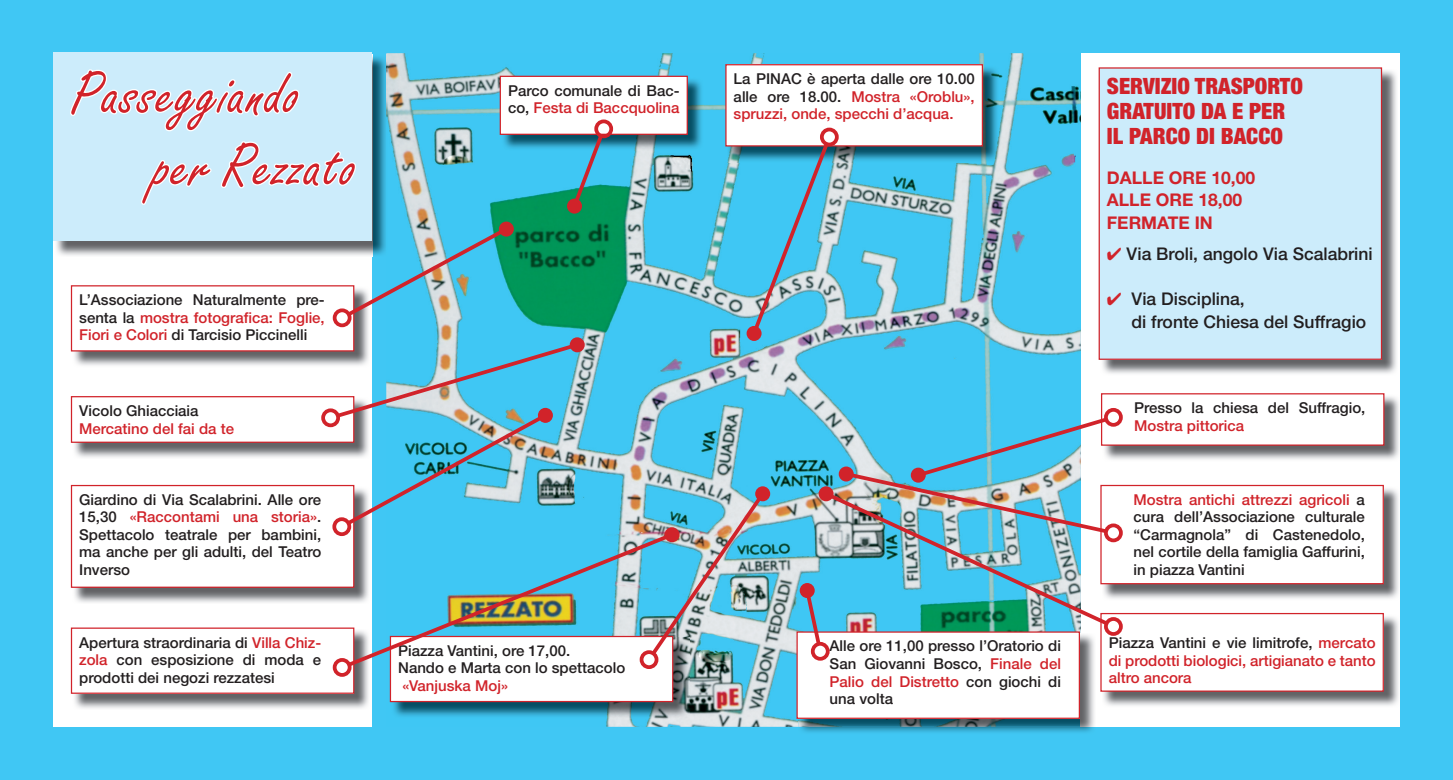
<style>
.page{position:relative;width:1453px;height:780px;background:#40c7f4}
.page>*{position:absolute;margin:0;border:0;box-sizing:border-box;transform-origin:0 0}
.t1{font:62.5px "Freestyle Script Std";letter-spacing:.02em;color:#d1232a}
.t2{font:900 condensed 22.5px/25px "Helvetica Neue";color:#d1232a}
.t3{font:500 17.5px/22.5px "Helvetica Neue";color:#231f20}
.t4{font:700 17.5px/22.5px "Helvetica Neue";color:#d1232a}
.t5{font:500 15px/17.5px "Helvetica Neue";color:#231f20;text-align:justify}
.t6{font:500 15px/17.5px "Helvetica Neue";color:#d1232a;text-align:justify}
.s1{color:#d1232a}
.s2{color:#231f20}
</style>
<div class="page">
<div style="left:53px;top:53px;width:319px;height:673px;background:#fff"></div>
<img style="left:389px;top:53px;width:692px;height:673px">
<img style="left:74px;top:528px;width:295px;height:75px">
<div style="left:71px;top:485px;width:283px;height:102px;background:#fff"></div>
<div style="left:71px;top:485px;width:283px;height:103px;border:1px solid #d1232a"></div>
<img style="left:73px;top:669px;width:296px;height:40px">
<div style="left:71px;top:628px;width:283px;height:65px;background:#fff"></div>
<div style="left:71px;top:627px;width:283px;height:66px;border:1px solid #d1232a"></div>
<img style="left:391px;top:658px;width:298px;height:60px">
<div style="left:390px;top:636px;width:283px;height:65px;background:#fff"></div>
<div style="left:390px;top:635px;width:283px;height:67px;border:1px solid #d1232a"></div>
<img style="left:606px;top:77px;width:98px;height:74px">
<div style="left:500px;top:76px;width:187px;height:58px;background:#fff"></div>
<div style="left:500px;top:76px;width:188px;height:59px;border:1px solid #d1232a"></div>
<img style="left:727px;top:66px;width:272px;height:96px">
<div style="left:726px;top:65px;width:256px;height:81px;background:#fff"></div>
<div style="left:725px;top:64px;width:258px;height:82px;border:1px solid #d1232a"></div>
<img style="left:648px;top:488px;width:120px;height:170px">
<div style="left:755px;top:486px;width:15px;height:15px;background:#d1232a;border-radius:50%"></div>
<svg style="left:749px;top:140px;width:82px;height:198px"></svg>
<div style="left:820px;top:128px;width:19px;height:18px;border:4px solid #d1232a;border-radius:50%"></div>
<div style="left:746px;top:326px;width:15px;height:15px;background:#d1232a;border-radius:50%"></div>
<div style="left:594px;top:119px;width:19px;height:19px;border:4px solid #d1232a;border-radius:50%"></div>
<div style="left:53px;top:53px;width:319px;height:188px;background:#ccecfb"></div>
<svg style="left:344px;top:530px;width:333px;height:139px"></svg>
<div style="left:333px;top:658px;width:18px;height:18px;border:4px solid #d1232a;border-radius:50%"></div>
<div style="left:664px;top:527px;width:15px;height:15px;background:#d1232a;border-radius:50%"></div>
<div style="left:332px;top:517px;width:19px;height:19px;border:4px solid #d1232a;border-radius:50%"></div>
<svg style="left:69px;top:52px;width:537px;height:476px"></svg>
<div style="left:333px;top:308px;width:18px;height:19px;border:4px solid #d1232a;border-radius:50%"></div>
<div style="left:499px;top:221px;width:15px;height:15px;background:#d1232a;border-radius:50%"></div>
<div style="left:1081px;top:53px;width:319px;height:673px;background:#fff"></div>
<img style="left:1111px;top:488px;width:288px;height:111px">
<div style="left:1101px;top:485px;width:282px;height:98px;background:#fff"></div>
<div style="left:1100px;top:485px;width:284px;height:99px;border:1px solid #d1232a"></div>
<img style="left:798px;top:648px;width:298px;height:84px">
<div style="left:797px;top:632px;width:282px;height:86px;background:#fff"></div>
<div style="left:796px;top:631px;width:284px;height:87px;border:1px solid #d1232a"></div>
<img style="left:1111px;top:395px;width:288px;height:65px">
<div style="left:1101px;top:394px;width:283px;height:51px;background:#fff"></div>
<div style="left:1101px;top:393px;width:283px;height:52px;border:1px solid #d1232a"></div>
<img style="left:1102px;top:69px;width:295px;height:305px">
<div style="left:1099px;top:68px;width:282px;height:291px;background:#ccecfb"></div>
<div style="left:1098px;top:67px;width:284px;height:293px;border:1px solid #d1232a"></div>
<img style="left:1102px;top:616px;width:297px;height:90px">
<div style="left:1101px;top:613px;width:282px;height:78px;background:#fff"></div>
<div style="left:1100px;top:613px;width:284px;height:78px;border:1px solid #d1232a"></div>
<div style="left:1104px;top:408px;width:19px;height:18px;border:4px solid #d1232a;border-radius:50%"></div>
<div style="left:1104px;top:523px;width:19px;height:19px;border:4px solid #d1232a;border-radius:50%"></div>
<div style="left:1104px;top:617px;width:19px;height:18px;border:4px solid #d1232a;border-radius:50%"></div>
<svg style="left:803px;top:415px;width:308px;height:233px"></svg>
<div style="left:811px;top:642px;width:18px;height:18px;border:4px solid #d1232a;border-radius:50%"></div>
<div style="left:800px;top:583px;width:15px;height:15px;background:#d1232a;border-radius:50%"></div>
<h1 class="t1" style="left:71px;top:57px;width:228px">Passeggiando</h1>
<h1 class="t1" style="left:152px;top:129px;width:204px">per Rezzato</h1>
<p class="t5" style="left:79px;top:291px;width:247px">L’Associazione Naturalmente pre&shy;senta la <span class="s1">mostra fotografica: Foglie, Fiori e Colori</span> di Tarcisio Piccinelli</p>
<p class="t5" style="left:79px;top:402px;width:121px">Vicolo Ghiacciaia</p>
<p class="t6" style="left:79px;top:419px;width:156px">Mercatino del fai da te</p>
<p class="t5" style="left:79px;top:490px;width:244px">Giardino di Via Scalabrini. Alle ore 15,30 <span class="s1">«Raccontami una storia»</span>.<br>Spettacolo teatrale per bambini, ma anche per gli adulti, del Teatro Inverso</p>
<p class="t5" style="left:508px;top:81px;width:173px">Parco comunale di Bac&shy;co, <span class="s1">Festa di Baccquolina</span></p>
<p class="t5" style="left:734px;top:70px;width:243px">La PINAC è aperta dalle ore 10.00 alle ore 18.00. <span class="s1">Mostra «Oroblu»,</span></p>
<p class="t6" style="left:734px;top:105px;width:221px">spruzzi, onde, specchi d’acqua.</p>
<p class="t5" style="left:79px;top:633px;width:244px">Apertura straordinaria di <span class="s1">Villa Chiz&shy;zola</span> con esposizione di moda e prodotti dei negozi rezzatesi</p>
<p class="t5" style="left:398px;top:641px;width:229px">Piazza Vantini, ore 17,00.<br>Nando e Marta con lo spettacolo</p>
<p class="t6" style="left:402px;top:676px;width:107px">«Vanjuska Moj»</p>
<p class="t5" style="left:829px;top:637px;width:233px">Alle ore 11,00 presso l’Oratorio di San Giovanni Bosco, <span class="s1">Finale del Palio del Distretto</span> con giochi di una volta</p>
<h2 class="t2" style="left:1107px;top:73px;width:197px">SERVIZIO TRASPORTO<br>GRATUITO DA E PER<br>IL PARCO DI BACCO</h2>
<p class="t4" style="left:1107px;top:166px;width:150px">DALLE ORE 10,00<br>ALLE ORE 18,00<br>FERMATE IN</p>
<p class="t3" style="left:1107px;top:242px;width:267px"><span class="s1">✔</span> Via Broli, angolo Via Scalabrini</p>
<p class="t3" style="left:1131px;top:287px;width:236px;text-indent:-25px"><span class="s1">✔</span> Via Disciplina,<br>di fronte Chiesa del Suffragio</p>
<p class="t5" style="left:1134px;top:399px;width:233px">Presso la chiesa del Suffragio,</p>
<p class="t6" style="left:1134px;top:416px;width:112px">Mostra pittorica</p>
<p class="t5" style="left:1133px;top:490px;width:233px"><span class="s1">Mostra antichi attrezzi agricoli</span> a cura dell’Associazione culturale “Carmagnola” di Castenedolo, nel cortile della famiglia Gaffurini, in piazza Vantini</p>
<p class="t6" style="left:1109px;top:634px;width:268px"><span class="s2">Piazza Vantini e vie limitrofe,</span> mercato di prodotti biologici, artigianato e tanto altro ancora</p>
</div>
